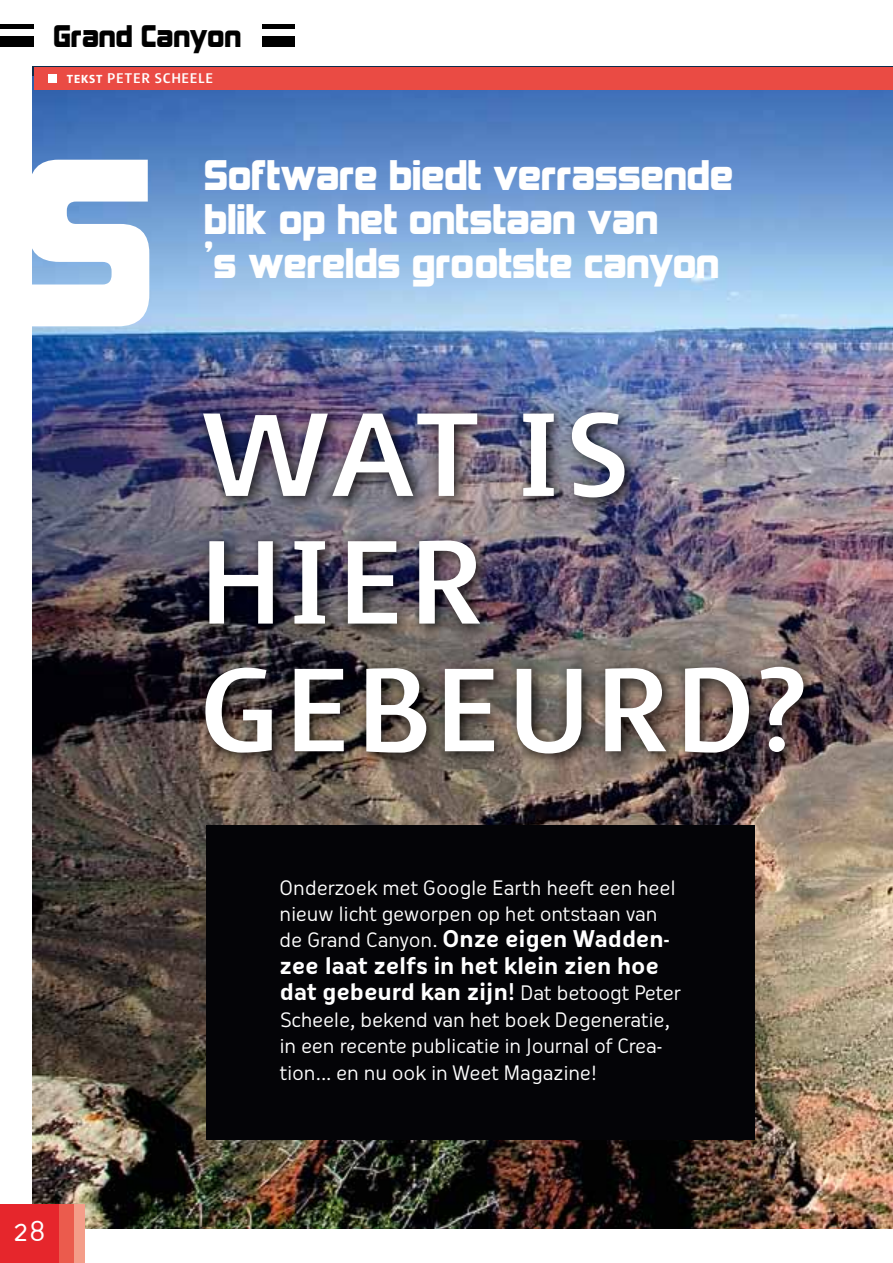
<style>
.page{position:relative;width:893px;height:1263px;background:#fff}
.page>*{position:absolute;margin:0;border:0;box-sizing:border-box;transform-origin:0 0}
.t1{font:219.3px "Kimberley";color:#fff}
.t2{font:500 152.55px/127.6px "Surface";letter-spacing:.02em;color:#fff}
.t3{font:39px/44.1px "Kimberley";color:#fff}
.t4{font:28.5px "Kimberley";color:#000}
.t5{font:27px "Oceania";color:#fff}
.t6{font:700 22.5px/26.4px "Oceania";letter-spacing:-.01em;color:#fff}
.t7{font:19.5px/26.4px "Oceania";letter-spacing:-.01em;color:#fff}
.t8{font:500 18px "Surface";letter-spacing:.015em;color:#fff}
.s1{font-weight:700;font-size:15px}
.s2{font-weight:400;font-size:19.5px}
</style>
<div class="page">
<img style="left:33px;top:77px;width:860px;height:1152px">
<div style="left:193px;top:401px;width:627px;height:369px;background:#000;opacity:.9"></div>
<div style="left:206px;top:825px;width:548px;height:315px;background:#040407"></div>
<div style="left:34px;top:67px;width:859px;height:22px;background:#ea4b44"></div>
<div style="left:49px;top:75px;width:8px;height:8px;background:#fff"></div>
<div style="left:58px;top:1205px;width:18px;height:58px;background:#eb5b4d"></div>
<div style="left:74px;top:1205px;width:11px;height:58px;background:#f49d89"></div>
<div style="left:0;top:1205px;width:58px;height:58px;background:#e6262c"></div>
<div style="left:0;top:37px;width:33px;height:10px;background:#000"></div>
<hr style="left:0;top:25px;width:33px;height:4px;background:#000">
<div style="left:262px;top:37px;width:33px;height:10px;background:#000"></div>
<hr style="left:262px;top:25px;width:33px;height:4px;background:#000">
<h3 class="t4" style="left:53px;top:20px;width:189px">Grand Canyon</h3>
<p class="t8" style="left:67px;top:70px;width:148px"><span class="s1">tekst</span> Peter Scheele</p>
<h1 class="t1" style="left:22px;top:121px;width:135px">S</h1>
<h3 class="t3" style="left:204px;top:154px;width:530px">Software biedt verrassende blik op het ontstaan van<br>’s werelds grootste canyon</h3>
<h2 class="t2" style="left:197px;top:394px;width:612px">Wat is hier gebeurd?</h2>
<p class="t7" style="left:280px;top:874px;width:398px">Onderzoek met Google Earth heeft een heel nieuw licht geworpen op het ontstaan van</p>
<p class="t6" style="left:280px;top:926px;width:403px"><span class="s2">de Grand Canyon.</span> Onze eigen Wadden&shy;zee laat zelfs in het klein zien hoe dat gebeurd kan zijn! <span class="s2">Dat betoogt Peter</span></p>
<p class="t7" style="left:280px;top:1006px;width:392px">Scheele, bekend van het boek Degeneratie, in een recente publicatie in Journal of Crea&shy;tion... en nu ook in Weet Magazine!</p>
<h3 class="t5" style="left:13px;top:1215px;width:35px">28</h3>
</div>
